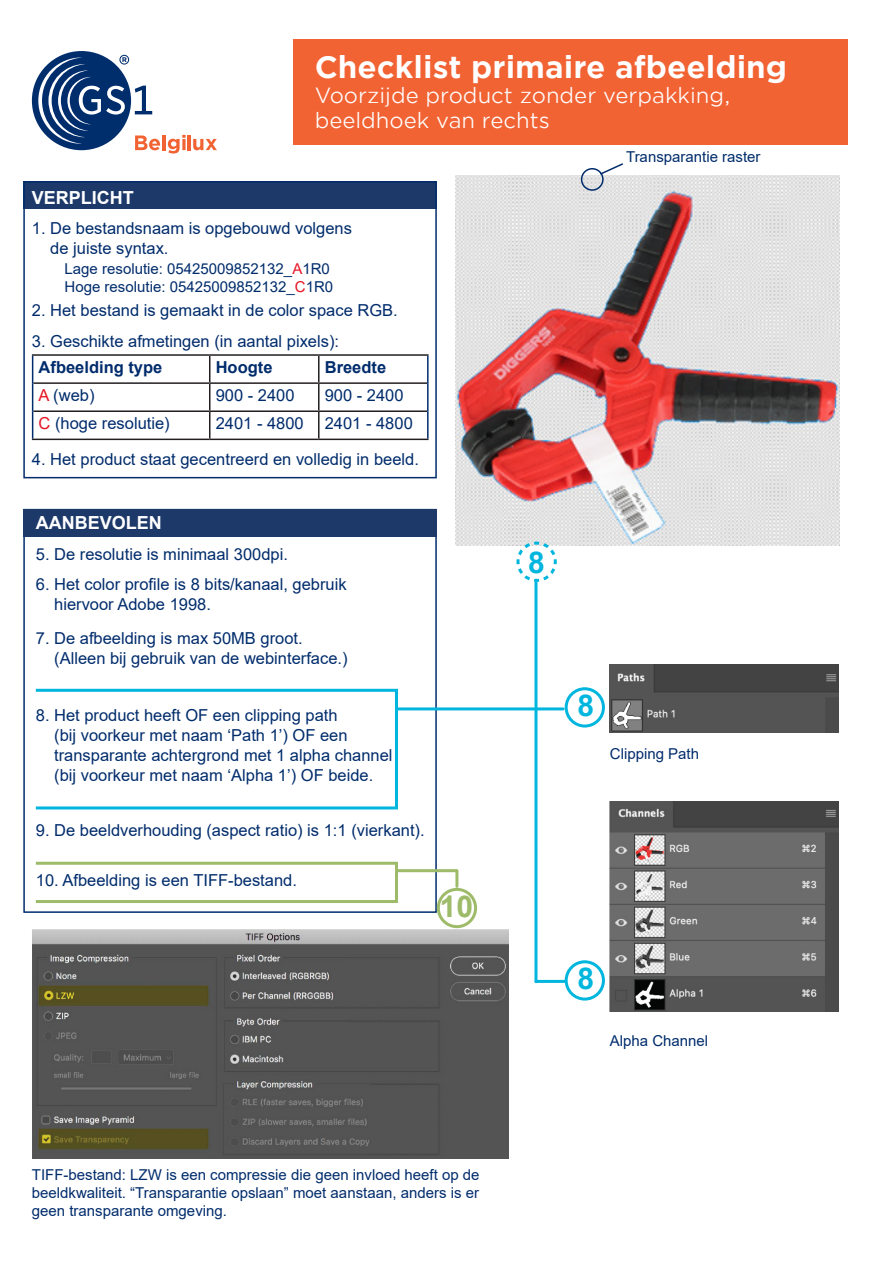
<style>
.page{position:relative;width:893px;height:1263px;background:#fff}
.page>*{position:absolute;margin:0;border:0;box-sizing:border-box;transform-origin:0 0}
.t1{font:700 30px "Gotham Office";color:#fff}
.t2{font:700 30px "Arial";color:#00b6de}
.t3{font:700 30px "Arial";color:#9dbb68}
.t4{font:21px/25.2px "Gotham Office";color:#fff}
.t5{font:700 18px "Arial";color:#fff}
.t6{font:16.5px/19.8px "Arial";color:#002c6c}
.t7{font:700 16.5px "Arial";color:#002c6c}
.t8{font:15px/18px "Arial";color:#002c6c;text-align:justify}
.s1{color:#e61524}
</style>
<div class="page">
<div style="left:23px;top:181px;width:414px;height:28px;background:#1d3969"></div>
<div style="left:23px;top:509px;width:414px;height:404px;border:2px solid #002c6c"></div>
<div style="left:23px;top:509px;width:414px;height:28px;background:#1d3969"></div>
<div style="left:23px;top:181px;width:414px;height:297px;border:2px solid #002c6c"></div>
<div style="left:565px;top:960px;width:40px;height:40px;border:3px solid #00b6de;border-radius:50%"></div>
<img style="left:32px;top:930px;width:477px;height:228px">
<svg style="left:598px;top:163px;width:27px;height:13px"></svg>
<div style="left:34px;top:862px;width:364px;height:41px;border:3px solid #9dbb68"></div>
<div style="left:34px;top:689px;width:364px;height:120px;border:3px solid #00b6de"></div>
<hr style="left:397px;top:707px;width:166px;height:3px;background:#00b6de">
<hr style="left:397px;top:869px;width:60px;height:3px;background:#9dbb68">
<hr style="left:455px;top:871px;width:3px;height:15px;background:#9dbb68">
<hr style="left:534px;top:851px;width:3px;height:131px;background:#00b6de">
<hr style="left:536px;top:980px;width:28px;height:3px;background:#00b6de">
<div style="left:565px;top:687px;width:40px;height:40px;border:3px solid #00b6de;border-radius:50%"></div>
<hr style="left:534px;top:580px;width:3px;height:270px;background:#00b6de">
<div style="left:437px;top:888px;width:40px;height:40px;border:3px solid #9dbb68;border-radius:50%"></div>
<hr style="left:32px;top:354px;width:178px;height:2px;background:#231f20">
<hr style="left:210px;top:354px;width:109px;height:2px;background:#231f20">
<hr style="left:319px;top:354px;width:110px;height:2px;background:#231f20">
<hr style="left:318px;top:356px;width:2px;height:26px;background:#231f20">
<hr style="left:33px;top:382px;width:177px;height:2px;background:#231f20">
<hr style="left:210px;top:382px;width:109px;height:2px;background:#231f20">
<hr style="left:319px;top:382px;width:108px;height:2px;background:#231f20">
<hr style="left:318px;top:384px;width:2px;height:26px;background:#231f20">
<hr style="left:33px;top:410px;width:177px;height:2px;background:#231f20">
<hr style="left:210px;top:410px;width:109px;height:2px;background:#231f20">
<svg style="left:209px;top:356px;width:1px;height:83px"></svg>
<hr style="left:319px;top:410px;width:108px;height:2px;background:#231f20">
<hr style="left:318px;top:412px;width:2px;height:27px;background:#231f20">
<hr style="left:32px;top:439px;width:178px;height:1px;background:#231f20">
<hr style="left:210px;top:439px;width:109px;height:1px;background:#231f20">
<hr style="left:319px;top:439px;width:110px;height:1px;background:#231f20">
<hr style="left:427px;top:356px;width:2px;height:27px;background:#002c6c">
<hr style="left:427px;top:383px;width:2px;height:28px;background:#002c6c">
<svg style="left:32px;top:356px;width:1px;height:83px"></svg>
<hr style="left:427px;top:411px;width:2px;height:28px;background:#002c6c">
<div style="left:32px;top:51px;width:99px;height:99px;background:#002d6c;border-radius:50%"></div>
<svg style="left:135px;top:86px;width:17px;height:28px"></svg>
<svg style="left:38px;top:55px;width:91px;height:89px"></svg>
<svg style="left:135px;top:135px;width:25px;height:15px"></svg>
<hr style="left:162px;top:135px;width:4px;height:15px;background:#f26334">
<svg style="left:168px;top:135px;width:18px;height:18px"></svg>
<hr style="left:188px;top:135px;width:3px;height:15px;background:#f26334">
<svg style="left:193px;top:139px;width:24px;height:11px"></svg>
<div style="left:293px;top:39px;width:555px;height:105px;background:#f26334"></div>
<img style="left:610px;top:801px;width:229px;height:211px">
<img style="left:610px;top:665px;width:229px;height:67px">
<img style="left:456px;top:176px;width:383px;height:369px">
<div style="left:581px;top:168px;width:23px;height:23px;border:2px solid #002c6c;border-radius:50%"></div>
<svg style="left:515px;top:540px;width:43px;height:43px"></svg>
<p class="t1" style="left:315px;top:46px;width:474px">Checklist primaire afbeelding</p>
<p class="t4" style="left:315px;top:82px;width:418px">Voorzijde product zonder verpakking, beeldhoek van rechts</p>
<p class="t5" style="left:32px;top:185px;width:104px">VERPLICHT</p>
<p class="t6" style="left:32px;top:219px;width:322px">1. De bestandsnaam is opgebouwd volgens</p>
<p class="t6" style="left:50px;top:238px;width:120px">de juiste syntax.</p>
<p class="t8" style="left:65px;top:260px;width:267px">Lage resolutie: 05425009852132_<span class="s1">A</span>1R0</p>
<p class="t8" style="left:65px;top:278px;width:270px">Hoge resolutie: 05425009852132_<span class="s1">C</span>1R0</p>
<p class="t6" style="left:32px;top:300px;width:367px">2. Het bestand is gemaakt in de color space RGB.</p>
<p class="t6" style="left:32px;top:331px;width:309px">3. Geschikte afmetingen (in aantal pixels):</p>
<p class="t7" style="left:39px;top:356px;width:125px">Afbeelding type</p>
<p class="t7" style="left:216px;top:356px;width:58px">Hoogte</p>
<p class="t7" style="left:325px;top:356px;width:63px">Breedte</p>
<p class="t6" style="left:39px;top:385px;width:57px"><span class="s1">A</span> (web)</p>
<p class="t6" style="left:216px;top:385px;width:80px">900 - 2400</p>
<p class="t6" style="left:325px;top:385px;width:80px">900 - 2400</p>
<p class="t6" style="left:39px;top:413px;width:133px"><span class="s1">C</span> (hoge resolutie)</p>
<p class="t6" style="left:216px;top:413px;width:90px">2401 - 4800</p>
<p class="t6" style="left:325px;top:413px;width:90px">2401 - 4800</p>
<p class="t6" style="left:32px;top:449px;width:389px">4. Het product staat gecentreerd en volledig in beeld.</p>
<p class="t5" style="left:36px;top:510px;width:128px">AANBEVOLEN</p>
<p class="t6" style="left:36px;top:544px;width:254px">5. De resolutie is minimaal 300dpi.</p>
<p class="t6" style="left:54px;top:574px;width:294px;text-indent:-18px">6. Het color profile is 8 bits/kanaal, gebruik hiervoor Adobe 1998.</p>
<p class="t6" style="left:54px;top:628px;width:295px;text-indent:-18px">7. De afbeelding is max 50MB groot. (Alleen bij gebruik van de webinterface.)</p>
<p class="t6" style="left:54px;top:705px;width:340px;text-indent:-18px">8. Het product heeft OF een clipping path<br>(bij voorkeur met naam ‘Path 1’) OF een transparante achtergrond met 1 alpha channel (bij voorkeur met naam ‘Alpha 1’) OF beide.</p>
<p class="t6" style="left:36px;top:820px;width:390px">9. De beeldverhouding (aspect ratio) is 1:1 (vierkant).</p>
<p class="t6" style="left:36px;top:870px;width:263px">10. Afbeelding is een TIFF-bestand.</p>
<h1 class="t3" style="left:440px;top:885px;width:35px">10</h1>
<p class="t8" style="left:32px;top:1165px;width:449px">TIFF-bestand: LZW is een compressie die geen invloed heeft op de beeldkwaliteit. “Transparantie opslaan” moet aanstaan, anders is er geen transparante omgeving.</p>
<p class="t8" style="left:626px;top:147px;width:136px">Transparantie raster</p>
<p class="t2" style="left:528px;top:541px;width:18px">8</p>
<h1 class="t2" style="left:577px;top:684px;width:18px">8</h1>
<p class="t8" style="left:610px;top:744px;width:91px">Clipping Path</p>
<h1 class="t2" style="left:577px;top:957px;width:18px">8</h1>
<p class="t8" style="left:610px;top:1031px;width:100px">Alpha Channel</p>
</div>
